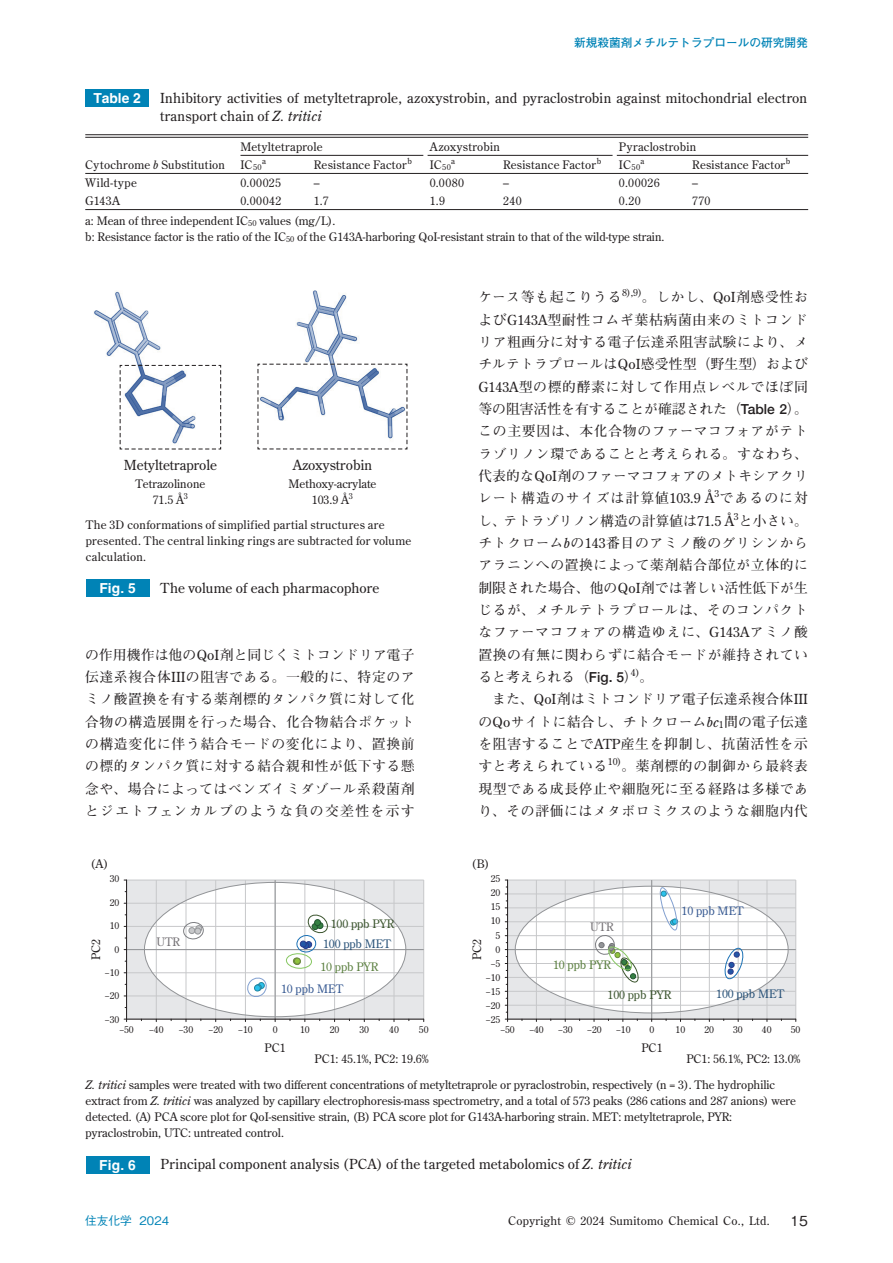
<style>
.page{position:relative;width:893px;height:1263px;background:#fff}
.page>*{position:absolute;margin:0;border:0;box-sizing:border-box;transform-origin:0 0}
.t1{font:700 13.8px/22.4px "Futo Min A101 Pr 6";letter-spacing:.04em;color:#231f20;text-align:justify}
.t2{font:13.8px/18.1px "Century Old Style Std";letter-spacing:.01em;color:#231f20}
.t3{font:700 13.8px "Helvetica";letter-spacing:.005em;color:#fff}
.t4{font:500 13.8px "Gothic BBB Pr 6";color:#231f20}
.t5{font:11.7px/18px "Century Old Style Std";color:#231f20}
.t6{font:11.7px/15.9px "Century Old Style Std";letter-spacing:.025em;color:#231f20}
.t7{font:11.7px/18px "Century Old Style Std";letter-spacing:.02em;color:#231f20}
.t8{font:700 11.7px "Futo Go B101 Pr 6";color:#0083b6}
.t9{font:11.7px "Century Old Style Std";letter-spacing:-.005em;color:#2b547a}
.t10{font:11.7px "Century Old Style Std";letter-spacing:-.005em;color:#3c552f}
.t11{font:11.7px "Century Old Style Std";letter-spacing:-.005em;color:#395b93}
.t12{font:11.7px "Century Old Style Std";letter-spacing:-.005em;color:#5c8041}
.t13{font:11.7px/18px "Century Old Style Std";letter-spacing:.035em;color:#231f20}
.t14{font:11.7px/18px "Century Old Style Std";letter-spacing:.05em;color:#231f20}
.t15{font:500 11.7px "Gothic BBB Pr 6";color:#0083b6}
.t16{font:11.7px "Century Old Style Std";letter-spacing:-.005em;color:#757276}
.t17{font:9.6px/14.1px "Century Old Style Std";color:#231f20;text-align:right}
.t18{font:8.25px "Century Old Style Std";color:#231f20}
.s1{font-style:italic;font-size:13.95px}
.s2{font-style:italic}
.s3{font-family:"Century Old Style Std";font-weight:400}
.s4{font-family:"Helvetica Neue";font-weight:500}
.s5{font-family:"Century Old Style Std";font-weight:400;font-style:italic}
</style>
<div class="page">
<div style="left:85px;top:89px;width:64px;height:17px;background:#0083b6"></div>
<hr style="left:85px;top:134px;width:723px;height:1px;background:#231f20">
<hr style="left:85px;top:137px;width:723px;height:1px;background:#231f20">
<hr style="left:240px;top:155px;width:568px;height:1px;background:#231f20">
<hr style="left:85px;top:173px;width:723px;height:1px;background:#231f20">
<hr style="left:85px;top:209px;width:723px;height:1px;background:#231f20">
<div style="left:423px;top:145px;width:5px;height:22px;background:#fff"></div>
<hr style="left:613px;top:145px;width:4px;height:22px;background:#fff">
<div style="left:86px;top:1156px;width:63px;height:17px;background:#0083b6"></div>
<svg style="left:505px;top:880px;width:291px;height:141px"></svg>
<svg style="left:124px;top:880px;width:300px;height:142px"></svg>
<div style="left:86px;top:579px;width:64px;height:17px;background:#0083b6"></div>
<img style="left:296px;top:290px;width:63px;height:73px">
<img style="left:94px;top:291px;width:120px;height:74px">
<svg style="left:119px;top:365px;width:103px;height:85px"></svg>
<svg style="left:257px;top:363px;width:151px;height:87px"></svg>
<p class="t3" style="left:93px;top:89px;width:49px">Table 2</p>
<p class="t8" style="left:574px;top:33px;width:235px">新規殺菌剤メチルテトラプロールの研究開発</p>
<p class="t2" style="left:160px;top:89px;width:649px">Inhibitory activities of metyltetraprole, azoxystrobin, and pyraclostrobin against mitochondrial electron transport chain of <span class="s1">Z. tritici</span></p>
<p class="t7" style="left:85px;top:155px;width:141px">Cytochrome <span class="s2">b</span> Substitution</p>
<p class="t13" style="left:85px;top:173px;width:53px">Wild-type<br>G143A</p>
<p class="t5" style="left:240px;top:137px;width:84px">Metyltetraprole<br>IC<sub>50</sub></p>
<p class="t7" style="left:314px;top:155px;width:100px">Resistance Factor<sup>b</sup></p>
<p class="t18" style="left:262px;top:156px;width:5px">a</p>
<p class="t14" style="left:240px;top:173px;width:42px">0.00025<br>0.00042</p>
<p class="t5" style="left:314px;top:173px;width:16px">–<br>1.7</p>
<p class="t7" style="left:430px;top:137px;width:72px">Azoxystrobin<br>IC<sub>50</sub></p>
<p class="t7" style="left:503px;top:155px;width:100px">Resistance Factor<sup>b</sup></p>
<p class="t18" style="left:451px;top:156px;width:5px">a</p>
<p class="t5" style="left:430px;top:173px;width:36px">0.0080<br>1.9</p>
<p class="t5" style="left:503px;top:173px;width:20px">–<br>240</p>
<p class="t5" style="left:619px;top:137px;width:79px">Pyraclostrobin<br>IC<sub>50</sub></p>
<p class="t7" style="left:692px;top:155px;width:100px">Resistance Factor<sup>b</sup></p>
<p class="t18" style="left:640px;top:156px;width:5px">a</p>
<p class="t5" style="left:619px;top:173px;width:42px">0.00026<br>0.20</p>
<p class="t5" style="left:692px;top:173px;width:20px">–<br>770</p>
<p class="t5" style="left:85px;top:212px;width:581px;line-height:15.9px">a: Mean of three independent IC<sub>50</sub> values (mg/L).<br>b: Resistance factor is the ratio of the IC<sub>50</sub> of the G143A-harboring QoI-resistant strain to that of the wild-type strain.</p>
<p class="t2" style="left:293px;top:455px;width:81px">Azoxystrobin</p>
<p class="t5" style="left:288px;top:475px;width:90px;line-height:15.9px;text-align:center">Methoxy-acrylate<br>103.9 Å<sup>3</sup></p>
<p class="t6" style="left:86px;top:516px;width:327px">The 3D conformations of simplified partial structures are presented. The central linking rings are subtracted for volume calculation.</p>
<p class="t2" style="left:124px;top:455px;width:95px">Metyltetraprole</p>
<p class="t5" style="left:135px;top:475px;width:71px;line-height:15.9px;text-align:center">Tetrazolinone<br>71.5 Å<sup>3</sup></p>
<p class="t3" style="left:99px;top:579px;width:38px">Fig. 5</p>
<p class="t2" style="left:161px;top:579px;width:220px">The volume of each pharmacophore</p>
<p class="t1" style="left:85px;top:643px;width:331px">の作用機作は他の<span class="s3">QoI</span>剤と同じくミトコンドリア電子伝達系複合体<span class="s3">III</span>の阻害である。一般的に、特定のアミノ酸置換を有する薬剤標的タンパク質に対して化合物の構造展開を行った場合、化合物結合ポケットの構造変化に伴う結合モードの変化により、置換前の標的タンパク質に対する結合親和性が低下する懸念や、場合によってはベンズイミダゾール系殺菌剤とジエトフェンカルブのような負の交差性を示す</p>
<p class="t1" style="left:478px;top:285px;width:331px">ケース等も起こりうる<sup>8),9)</sup>。しかし、<span class="s3">QoI</span>剤感受性および<span class="s3">G143A</span>型耐性コムギ葉枯病菌由来のミトコンドリア粗画分に対する電子伝達系阻害試験により、メチルテトラプロールは<span class="s3">QoI</span>感受性型（野生型）および<span class="s3">G143A</span>型の標的酵素に対して作用点レベルでほぼ同等の阻害活性を有することが確認された（<span class="s4">Table 2</span>）。この主要因は、本化合物のファーマコフォアがテトラゾリノン環であることと考えられる。すなわち、代表的な<span class="s3">QoI</span>剤のファーマコフォアのメトキシアクリレート構造のサイズは計算値<span class="s3">103.9 Å</span><sup>3</sup>であるのに対し、テトラゾリノン構造の計算値は<span class="s3">71.5 Å</span><sup>3</sup>と小さい。チトクローム<span class="s5">b</span>の<span class="s3">143</span>番目のアミノ酸のグリシンからアラニンへの置換によって薬剤結合部位が立体的に制限された場合、他の<span class="s3">QoI</span>剤では著しい活性低下が生じるが、メチルテトラプロールは、そのコンパクトなファーマコフォアの構造ゆえに、<span class="s3">G143A</span>アミノ酸置換の有無に関わらずに結合モードが維持されていると考えられる（<span class="s4">Fig. 5</span>）<sup>4)</sup>。</p>
<p class="t1" style="left:478px;top:687px;width:331px;text-indent:14px">また、<span class="s3">QoI</span>剤はミトコンドリア電子伝達系複合体<span class="s3">III</span>の<span class="s3">Qo</span>サイトに結合し、チトクローム<span class="s5">bc</span><sub>1</sub>間の電子伝達を阻害することで<span class="s3">ATP</span>産生を抑制し、抗菌活性を示すと考えられている<sup>10)</sup>。薬剤標的の制御から最終表現型である成長停止や細胞死に至る経路は多様であり、その評価にはメタボロミクスのような細胞内代</p>
<p class="t5" style="left:90px;top:854px;width:19px">(A)</p>
<p class="t5" style="left:471px;top:854px;width:19px">(B)</p>
<p class="t17" style="left:110px;top:872px;width:11px">30</p>
<p class="t17" style="left:110px;top:895px;width:11px">20</p>
<p class="t17" style="left:110px;top:918px;width:11px">10</p>
<p class="t17" style="left:115px;top:942px;width:6px">0</p>
<p class="t17" style="left:105px;top:965px;width:16px">−10</p>
<p class="t5" style="left:87px;top:960px;width:22px;rotate:-90deg">PC2</p>
<p class="t17" style="left:105px;top:989px;width:16px">−20</p>
<p class="t17" style="left:105px;top:1012px;width:16px">−30</p>
<p class="t16" style="left:156px;top:934px;width:25px">UTR</p>
<p class="t10" style="left:331px;top:916px;width:65px">100 ppb PYR</p>
<p class="t9" style="left:323px;top:936px;width:69px">100 ppb MET</p>
<p class="t12" style="left:320px;top:960px;width:59px">10 ppb PYR</p>
<p class="t11" style="left:281px;top:981px;width:64px">10 ppb MET</p>
<p class="t17" style="left:486px;top:872px;width:16px">25<br>20<br>15<br>10<br>5<br>0 −5 −10 −15 −20</p>
<p class="t5" style="left:468px;top:960px;width:22px;rotate:-90deg">PC2</p>
<p class="t17" style="left:486px;top:1012px;width:16px">−25</p>
<p class="t16" style="left:590px;top:919px;width:25px">UTR</p>
<p class="t12" style="left:553px;top:957px;width:59px">10 ppb PYR</p>
<p class="t10" style="left:607px;top:987px;width:65px">100 ppb PYR</p>
<p class="t11" style="left:682px;top:903px;width:64px">10 ppb MET</p>
<p class="t9" style="left:716px;top:986px;width:69px">100 ppb MET</p>
<p class="t17" style="left:119px;top:1022px;width:16px">−50</p>
<p class="t17" style="left:149px;top:1022px;width:16px">−40</p>
<p class="t17" style="left:179px;top:1022px;width:16px">−30</p>
<p class="t17" style="left:209px;top:1022px;width:16px">−20</p>
<p class="t17" style="left:238px;top:1022px;width:16px">−10</p>
<p class="t17" style="left:273px;top:1022px;width:6px">0</p>
<p class="t17" style="left:300px;top:1022px;width:11px">10</p>
<p class="t17" style="left:330px;top:1022px;width:11px">20</p>
<p class="t17" style="left:359px;top:1022px;width:11px">30</p>
<p class="t17" style="left:389px;top:1022px;width:11px">40</p>
<p class="t17" style="left:419px;top:1022px;width:11px">50</p>
<p class="t17" style="left:529px;top:1022px;width:16px">−40</p>
<p class="t17" style="left:558px;top:1022px;width:16px">−30</p>
<p class="t17" style="left:587px;top:1022px;width:16px">−20</p>
<p class="t17" style="left:616px;top:1022px;width:16px">−10</p>
<p class="t17" style="left:650px;top:1022px;width:6px">0</p>
<p class="t17" style="left:676px;top:1022px;width:11px">10</p>
<p class="t17" style="left:704px;top:1022px;width:11px">20</p>
<p class="t17" style="left:733px;top:1022px;width:11px">30</p>
<p class="t17" style="left:762px;top:1022px;width:11px">40</p>
<p class="t17" style="left:500px;top:1022px;width:16px">−50</p>
<p class="t17" style="left:791px;top:1022px;width:11px">50</p>
<p class="t5" style="left:265px;top:1039px;width:22px">PC1</p>
<p class="t5" style="left:315px;top:1050px;width:115px">PC1: 45.1%, PC2: 19.6%</p>
<p class="t5" style="left:641px;top:1039px;width:22px">PC1</p>
<p class="t5" style="left:686px;top:1050px;width:115px">PC1: 56.1%, PC2: 13.0%</p>
<p class="t5" style="left:86px;top:1076px;width:712px;line-height:15.9px"><span class="s2">Z. tritici</span> samples were treated with two different concentrations of metyltetraprole or pyraclostrobin, respectively (n = 3). The hydrophilic extract from <span class="s2">Z. tritici</span> was analyzed by capillary electrophoresis-mass spectrometry, and a total of 573 peaks (286 cations and 287 anions) were detected. (A) PCA score plot for QoI-sensitive strain, (B) PCA score plot for G143A-harboring strain. MET: metyltetraprole, PYR: pyraclostrobin, UTC: untreated control.</p>
<p class="t3" style="left:99px;top:1156px;width:38px">Fig. 6</p>
<p class="t2" style="left:160px;top:1155px;width:473px">Principal component analysis (PCA) of the targeted metabolomics of <span class="s2">Z. tritici</span></p>
<p class="t15" style="left:85px;top:1211px;width:86px">住友化学 2024</p>
<p class="t6" style="left:508px;top:1212px;width:263px">Copyright © 2024 Sumitomo Chemical Co., Ltd.</p>
<p class="t4" style="left:790px;top:1209px;width:19px">15</p>
</div>
